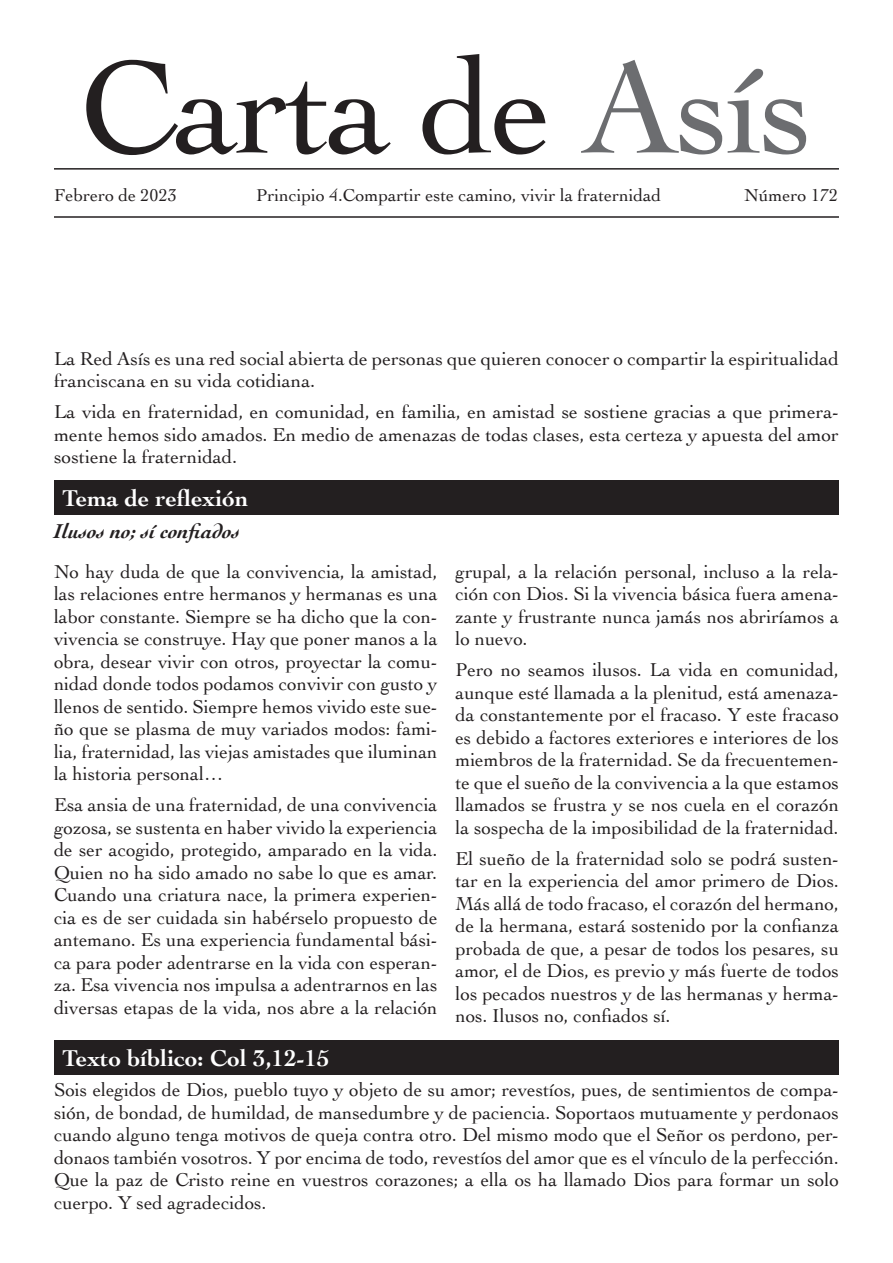
<style>
.page{position:relative;width:893px;height:1263px;background:#fff}
.page>*{position:absolute;margin:0;border:0;box-sizing:border-box;transform-origin:0 0}
.t1{font:138px "Cochin";letter-spacing:-.02em;color:#231f20}
.t2{font:700 24px "Cochin";color:#fff}
.t3{font:italic 700 21px "Cochin";color:#231f20}
.t4{font:19.5px/22.5px "Cochin";color:#231f20;text-align:justify}
.t5{font:18px "Cochin";color:#231f20}
.s1{color:#6c6d70}
</style>
<div class="page">
<div style="left:54px;top:1040px;width:785px;height:34px;background:#231f20"></div>
<div style="left:54px;top:480px;width:785px;height:35px;background:#231f20"></div>
<hr style="left:54px;top:168px;width:785px;height:2px;background:#231f20">
<hr style="left:54px;top:216px;width:785px;height:2px;background:#231f20">
<h1 class="t1" style="left:80px;top:14px;width:735px">Carta de <span class="s1">Asís</span></h1>
<p class="t5" style="left:54px;top:183px;width:124px">Febrero de 2023</p>
<p class="t5" style="left:256px;top:183px;width:406px">Principio 4.Compartir este camino, vivir la fraternidad</p>
<p class="t5" style="left:744px;top:183px;width:95px">Número 172</p>
<p class="t4" style="left:54px;top:346px;width:786px">La Red Asís es una red social abierta de personas que quieren conocer o compartir la espiritualidad franciscana en su vida cotidiana.</p>
<p class="t4" style="left:54px;top:400px;width:786px">La vida en fraternidad, en comunidad, en familia, en amistad se sostiene gracias a que primera&shy;mente hemos sido amados. En medio de amenazas de todas clases, esta certeza y apuesta del amor sostiene la fraternidad.</p>
<p class="t2" style="left:63px;top:482px;width:187px">Tema de reflexión</p>
<p class="t3" style="left:54px;top:517px;width:187px">Ilusos no; sí confiados</p>
<p class="t4" style="left:54px;top:559px;width:385px">No hay duda de que la convivencia, la amistad, las relaciones entre hermanos y hermanas es una labor constante. Siempre se ha dicho que la con&shy;vivencia se construye. Hay que poner manos a la obra, desear vivir con otros, proyectar la comu&shy;nidad donde todos podamos convivir con gusto y llenos de sentido. Siempre hemos vivido este sue&shy;ño que se plasma de muy variados modos: fami&shy;lia, fraternidad, las viejas amistades que iluminan la historia personal…</p>
<p class="t4" style="left:54px;top:793px;width:385px">Esa ansia de una fraternidad, de una convivencia gozosa, se sustenta en haber vivido la experiencia de ser acogido, protegido, amparado en la vida.<br>Quien no ha sido amado no sabe lo que es amar.<br>Cuando una criatura nace, la primera experien&shy;cia es de ser cuidada sin habérselo propuesto de antemano. Es una experiencia fundamental bási&shy;ca para poder adentrarse en la vida con esperan&shy;za. Esa vivencia nos impulsa a adentrarnos en las diversas etapas de la vida, nos abre a la relación</p>
<p class="t2" style="left:63px;top:1041px;width:269px">Texto bíblico: Col 3,12-15</p>
<p class="t4" style="left:455px;top:559px;width:385px">grupal, a la relación personal, incluso a la rela&shy;ción con Dios. Si la vivencia básica fuera amena&shy;zante y frustrante nunca jamás nos abriríamos a lo nuevo.</p>
<p class="t4" style="left:455px;top:658px;width:385px">Pero no seamos ilusos. La vida en comunidad, aunque esté llamada a la plenitud, está amenaza&shy;da constantemente por el fracaso. Y este fracaso es debido a factores exteriores e interiores de los miembros de la fraternidad. Se da frecuentemen&shy;te que el sueño de la convivencia a la que estamos llamados se frustra y se nos cuela en el corazón la sospecha de la imposibilidad de la fraternidad.</p>
<p class="t4" style="left:455px;top:846px;width:385px">El sueño de la fraternidad solo se podrá susten&shy;tar en la experiencia del amor primero de Dios.<br>Más allá de todo fracaso, el corazón del hermano, de la hermana, estará sostenido por la confianza probada de que, a pesar de todos los pesares, su amor, el de Dios, es previo y más fuerte de todos los pecados nuestros y de las hermanas y herma&shy;nos. Ilusos no, confiados sí.</p>
<p class="t4" style="left:54px;top:1078px;width:786px">Sois elegidos de Dios, pueblo tuyo y objeto de su amor; revestíos, pues, de sentimientos de compa&shy;sión, de bondad, de humildad, de mansedumbre y de paciencia. Soportaos mutuamente y perdonaos cuando alguno tenga motivos de queja contra otro. Del mismo modo que el Señor os perdono, per&shy;donaos también vosotros. Y por encima de todo, revestíos del amor que es el vínculo de la perfección.<br>Que la paz de Cristo reine en vuestros corazones; a ella os ha llamado Dios para formar un solo cuerpo. Y sed agradecidos.</p>
</div>
